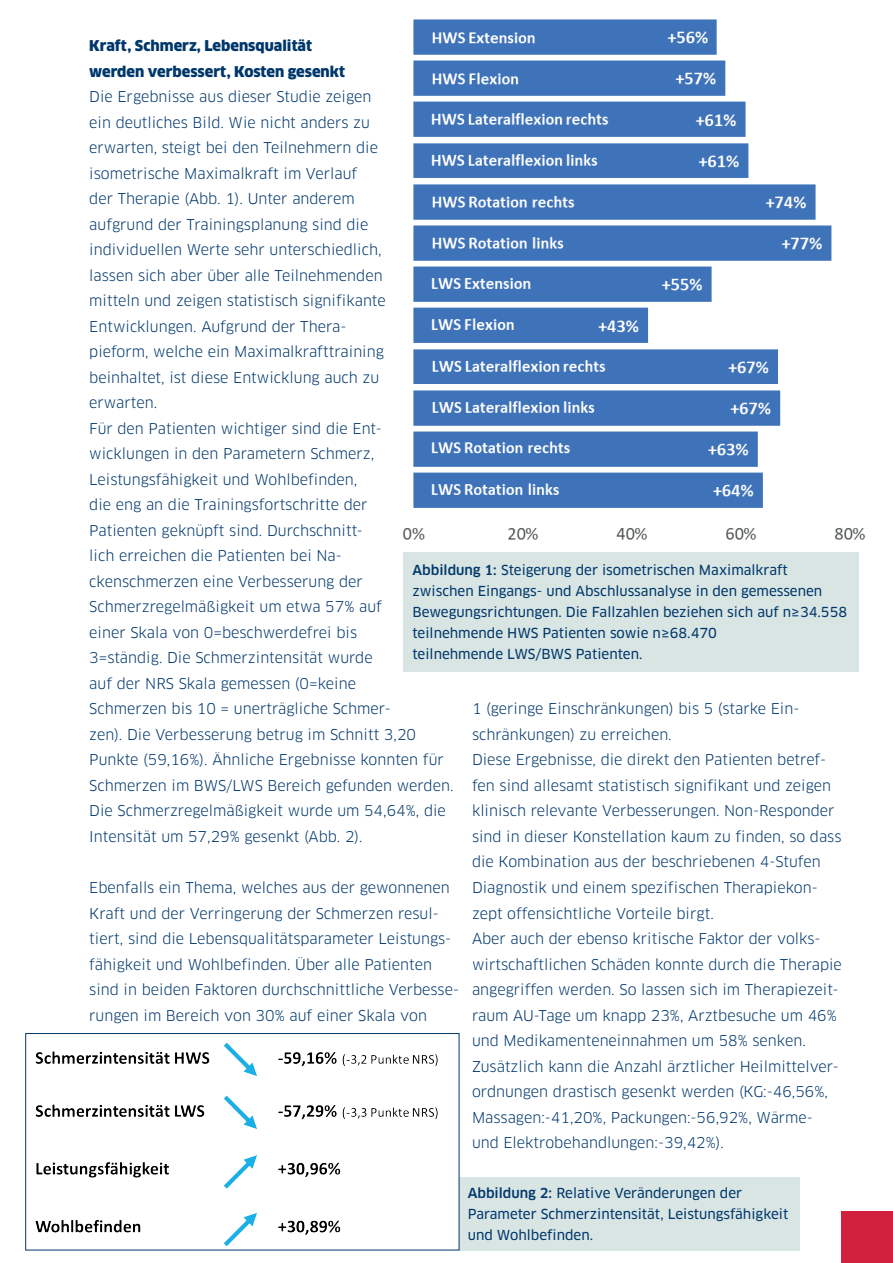
<style>
.page{position:relative;width:893px;height:1263px;background:#fff}
.page>*{position:absolute;margin:0;border:0;box-sizing:border-box;transform-origin:0 0}
.t1{font:14.55px/25.5px "Clan Pro";color:#00376b}
.t2{font:900 14.55px/25.5px "Clan Pro";color:#00376b}
.t3{font:13.5px/21px "Clan Pro News";color:#00376b}
.s1{font-family:"Clan Pro";font-weight:500}
</style>
<div class="page">
<div style="left:842px;top:1212px;width:51px;height:51px;background:#d1213e"></div>
<img style="left:403px;top:19px;width:462px;height:535px">
<div style="left:404px;top:553px;width:455px;height:119px;background:#d8e5e3"></div>
<div style="left:459px;top:1177px;width:340px;height:73px;background:#d8e5e3"></div>
<img style="left:35px;top:1042px;width:403px;height:205px">
<div style="left:26px;top:1033px;width:433px;height:217px;border:1px solid #00376b"></div>
<p class="t2" style="left:89px;top:33px;width:257px">Kraft, Schmerz, Lebensqualität werden verbessert, Kosten gesenkt</p>
<p class="t1" style="left:89px;top:84px;width:366px">Die Ergebnisse aus dieser Studie zeigen<br>ein deutliches Bild. Wie nicht anders zu<br>erwarten, steigt bei den Teilnehmern die isometrische Maximalkraft im Verlauf<br>der Therapie (Abb. 1). Unter anderem<br>aufgrund der Trainingsplanung sind die individuellen Werte sehr unterschiedlich,<br>lassen sich aber über alle Teilnehmenden<br>mitteln und zeigen statistisch signifikante Entwicklungen. Aufgrund der Thera-<br>pieform, welche ein Maximalkrafttraining beinhaltet, ist diese Entwicklung auch zu<br>erwarten.<br>Für den Patienten wichtiger sind die Ent&shy;wicklungen in den Parametern Schmerz, Leistungsfähigkeit und Wohlbefinden,<br>die eng an die Trainingsfortschritte der<br>Patienten geknüpft sind. Durchschnitt-<br>lich erreichen die Patienten bei Na&shy;ckenschmerzen eine Verbesserung der Schmerzregelmäßigkeit um etwa 57% auf<br>einer Skala von 0=beschwerdefrei bis<br>3=ständig. Die Schmerzintensität wurde<br>auf der NRS Skala gemessen (0=keine<br>Schmerzen bis 10 = unerträgliche Schmer-<br>zen). Die Verbesserung betrug im Schnitt 3,20<br>Punkte (59,16%). Ähnliche Ergebnisse konnten für Schmerzen im BWS/LWS Bereich gefunden werden.<br>Die Schmerzregelmäßigkeit wurde um 54,64%, die Intensität um 57,29% gesenkt (Abb. 2).</p>
<p class="t1" style="left:89px;top:875px;width:371px">Ebenfalls ein Thema, welches aus der gewonnenen Kraft und der Verringerung der Schmerzen resul&shy;tiert, sind die Lebensqualitätsparameter Leistungs&shy;fähigkeit und Wohlbefinden. Über alle Patienten sind in beiden Faktoren durchschnittliche Verbesse&shy;rungen im Bereich von 30% auf einer Skala von</p>
<p class="t3" style="left:412px;top:559px;width:436px"><span class="s1">Abbildung 1:</span> Steigerung der isometrischen Maximalkraft zwischen Eingangs- und Abschlussanalyse in den gemessenen Bewegungsrichtungen. Die Fallzahlen beziehen sich auf n≥34.558 teilnehmende HWS Patienten sowie n≥68.470<br>teilnehmende LWS/BWS Patienten.</p>
<p class="t1" style="left:472px;top:696px;width:371px">1 (geringe Einschränkungen) bis 5 (starke Ein&shy;schränkungen) zu erreichen.<br>Diese Ergebnisse, die direkt den Patienten betref&shy;fen sind allesamt statistisch signifikant und zeigen klinisch relevante Verbesserungen. Non-Responder sind in dieser Konstellation kaum zu finden, so dass die Kombination aus der beschriebenen 4-Stufen Diagnostik und einem spezifischen Therapiekon&shy;zept offensichtliche Vorteile birgt.<br>Aber auch der ebenso kritische Faktor der volks&shy;wirtschaftlichen Schäden konnte durch die Therapie angegriffen werden. So lassen sich im Therapiezeit&shy;raum AU-Tage um knapp 23%, Arztbesuche um 46% und Medikamenteneinnahmen um 58% senken.<br>Zusätzlich kann die Anzahl ärztlicher Heilmittelver&shy;ordnungen drastisch gesenkt werden (KG:-46,56%, Massagen:-41,20%, Packungen:-56,92%, Wärme&shy;und Elektrobehandlungen:-39,42%).</p>
<p class="t3" style="left:468px;top:1182px;width:322px"><span class="s1">Abbildung 2:</span> Relative Veränderungen der<br>Parameter Schmerzintensität, Leistungsfähigkeit und Wohlbefinden.</p>
</div>
